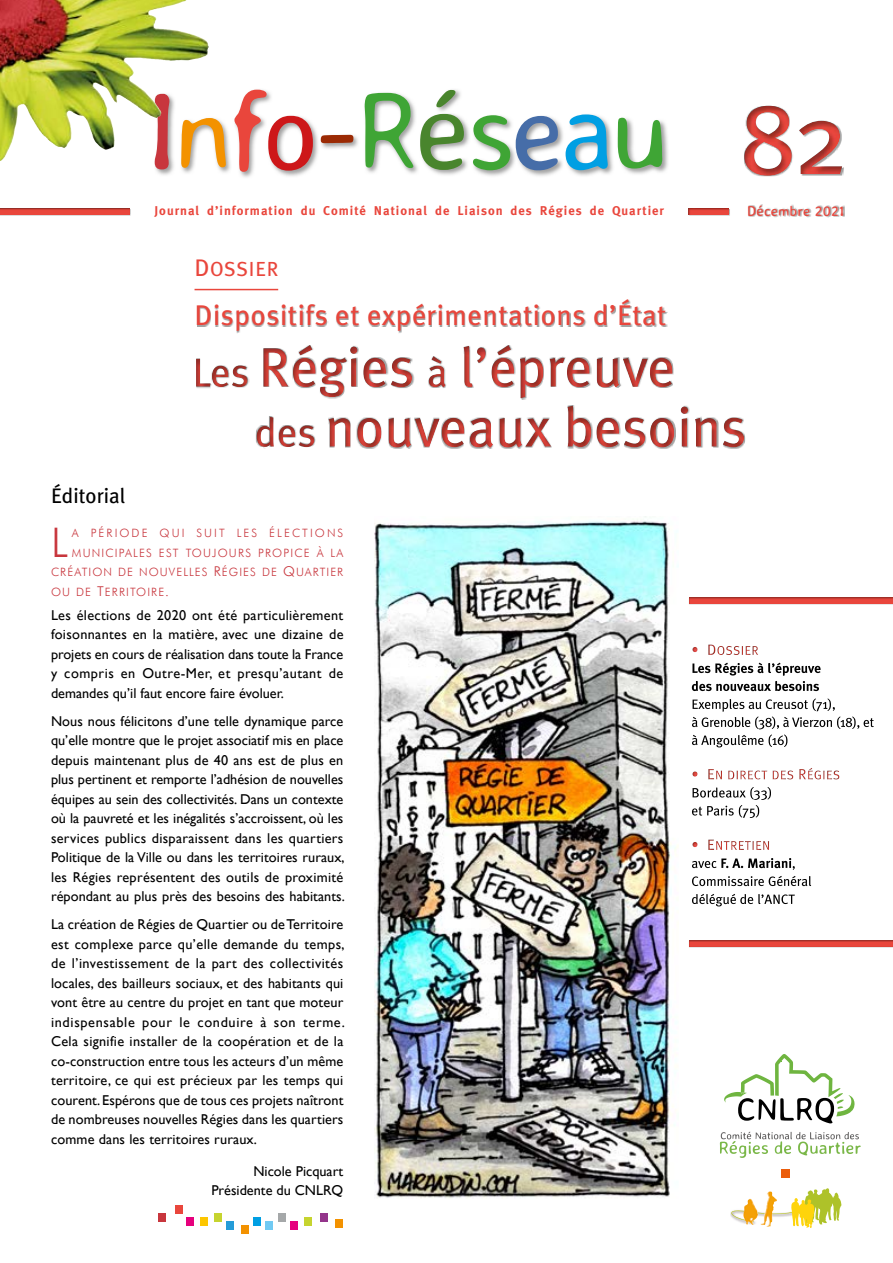
<style>
.page{position:relative;width:893px;height:1263px;background:#fff}
.page>*{position:absolute;margin:0;border:0;box-sizing:border-box;transform-origin:0 0}
.t1{font:300 111.15px "Averia Sans Libre";letter-spacing:-.035em;color:#3fa535}
.t2{font:40.8px "Futura BT Light SC850";color:#c8363d}
.t3{font:28.5px "Meta Plus";letter-spacing:.02em;color:#e9463c}
.t4{font:21px "Meta Plus";color:#000}
.t5{font:20.4px "Meta Plus Book Roman SC850";letter-spacing:.035em;color:#e9463c}
.t6{font:14.4px "Averia Sans Libre";letter-spacing:.01em;color:#e9463c}
.t7{font:14.25px/19.5px "Gill Sans";letter-spacing:.005em;color:#000;text-align:justify}
.t8{font:700 12.75px "Meta Plus";letter-spacing:.075em;color:#e9463c}
.t9{font:11.55px "Futura BT Light SC850";letter-spacing:.105em;color:#c8363d}
.t10{font:11.55px "Futura BT Light SC850";letter-spacing:.18em;color:#c8363d}
.s1{color:#c8363d}
.s2{color:#f39200}
.s3{color:#e9463c}
.s4{color:#cd1719}
.s5{color:#9b2a04}
.s6{color:#49852d}
.s7{color:#466da8}
.s8{color:#009fe3}
.s9{font-size:24px}
.s10{font-size:13.5px}
</style>
<div class="page">
<div style="left:158px;top:1213px;width:8px;height:8px;background:#c8363d"></div>
<div style="left:175px;top:1205px;width:8px;height:8px;background:#e9463c"></div>
<div style="left:186px;top:1217px;width:8px;height:8px;background:#e6007d"></div>
<div style="left:265px;top:1221px;width:8px;height:8px;background:#71caf3"></div>
<div style="left:200px;top:1217px;width:8px;height:8px;background:#fdc600"></div>
<div style="left:253px;top:1217px;width:8px;height:8px;background:#009fe3"></div>
<div style="left:214px;top:1213px;width:8px;height:8px;background:#c6d42f"></div>
<div style="left:226px;top:1221px;width:8px;height:8px;background:#249cd8"></div>
<div style="left:241px;top:1225px;width:8px;height:8px;background:#f39200"></div>
<div style="left:278px;top:1213px;width:8px;height:8px;background:#a5a8a9"></div>
<div style="left:290px;top:1221px;width:8px;height:8px;background:#e6007d"></div>
<div style="left:304px;top:1217px;width:8px;height:8px;background:#c6d42f"></div>
<div style="left:320px;top:1213px;width:8px;height:8px;background:#94358b"></div>
<div style="left:335px;top:1220px;width:8px;height:8px;background:#f39200"></div>
<img style="left:689px;top:940px;width:204px;height:7px">
<img style="left:689px;top:941px;width:204px;height:5px">
<img style="left:689px;top:597px;width:204px;height:7px">
<img style="left:689px;top:598px;width:204px;height:5px">
<img style="left:0;top:209px;width:130px;height:6px">
<img style="left:688px;top:209px;width:42px;height:7px">
<img style="left:689px;top:209px;width:40px;height:6px">
<img style="left:748px;top:205px;width:97px;height:12px">
<img style="left:744px;top:106px;width:98px;height:70px">
<img style="left:154px;top:89px;width:514px;height:88px">
<img style="left:0;top:0;width:70px;height:161px">
<svg style="left:692px;top:647px;width:6px;height:5px"></svg>
<svg style="left:708px;top:644px;width:7px;height:11px"></svg>
<img style="left:717px;top:646px;width:41px;height:9px">
<img style="left:724px;top:663px;width:47px;height:3px">
<img style="left:692px;top:663px;width:30px;height:10px">
<img style="left:768px;top:666px;width:15px;height:7px">
<svg style="left:815px;top:666px;width:6px;height:7px"></svg>
<svg style="left:772px;top:663px;width:9px;height:10px"></svg>
<svg style="left:723px;top:666px;width:41px;height:9px"></svg>
<svg style="left:698px;top:666px;width:12px;height:7px"></svg>
<img style="left:783px;top:666px;width:31px;height:10px">
<img style="left:692px;top:681px;width:47px;height:10px">
<img style="left:716px;top:684px;width:28px;height:7px">
<svg style="left:699px;top:684px;width:13px;height:7px"></svg>
<svg style="left:744px;top:681px;width:75px;height:10px"></svg>
<img style="left:723px;top:684px;width:20px;height:7px">
<img style="left:837px;top:720px;width:8px;height:7px">
<svg style="left:846px;top:716px;width:28px;height:13px"></svg>
<svg style="left:692px;top:698px;width:143px;height:49px"></svg>
<svg style="left:692px;top:771px;width:6px;height:6px"></svg>
<img style="left:708px;top:769px;width:6px;height:10px">
<svg style="left:716px;top:771px;width:6px;height:8px"></svg>
<svg style="left:728px;top:771px;width:6px;height:8px"></svg>
<img style="left:737px;top:770px;width:30px;height:9px">
<svg style="left:773px;top:770px;width:20px;height:9px"></svg>
<svg style="left:799px;top:769px;width:7px;height:10px"></svg>
<img style="left:808px;top:768px;width:31px;height:11px">
<svg style="left:692px;top:787px;width:79px;height:31px"></svg>
<svg style="left:692px;top:842px;width:6px;height:5px"></svg>
<img style="left:708px;top:839px;width:6px;height:11px">
<img style="left:716px;top:841px;width:53px;height:9px">
<img style="left:771px;top:858px;width:20px;height:10px">
<img style="left:734px;top:858px;width:24px;height:3px">
<svg style="left:692px;top:858px;width:34px;height:10px"></svg>
<svg style="left:766px;top:861px;width:15px;height:7px"></svg>
<img style="left:726px;top:861px;width:39px;height:7px">
<img style="left:807px;top:876px;width:4px;height:10px">
<svg style="left:692px;top:876px;width:6px;height:10px"></svg>
<svg style="left:728px;top:876px;width:79px;height:10px"></svg>
<img style="left:699px;top:879px;width:53px;height:7px">
<img style="left:692px;top:894px;width:68px;height:10px">
<svg style="left:761px;top:894px;width:34px;height:10px"></svg>
<svg style="left:699px;top:894px;width:54px;height:12px"></svg>
<img style="left:196px;top:358px;width:549px;height:91px">
<img style="left:196px;top:359px;width:53px;height:28px">
<img style="left:263px;top:345px;width:151px;height:52px">
<img style="left:429px;top:356px;width:17px;height:31px">
<img style="left:447px;top:345px;width:225px;height:53px">
<img style="left:257px;top:417px;width:59px;height:30px">
<img style="left:329px;top:406px;width:415px;height:42px">
<img style="left:198px;top:300px;width:469px;height:33px">
<hr style="left:195px;top:289px;width:83px;height:1px;background:#e9463c">
<svg style="left:724px;top:1054px;width:131px;height:69px"></svg>
<svg style="left:720px;top:1132px;width:141px;height:26px"></svg>
<div style="left:781px;top:1170px;width:8px;height:8px;background:#eb5d0b"></div>
<svg style="left:731px;top:1188px;width:111px;height:40px"></svg>
<img style="left:743px;top:1191px;width:35px;height:36px">
<img style="left:374px;top:516px;width:304px;height:682px">
<h1 class="t1" style="left:146px;top:65px;width:525px"><span class="s1">I</span><span class="s2">n</span><span class="s3">f</span><span class="s4">o</span><span class="s5">-</span>R<span class="s6">é</span>s<span class="s7">e</span><span class="s8">a</span>u</h1>
<p class="t8" style="left:154px;top:203px;width:511px">Journal d’information du Comité National de Liaison des Régies de Quartier</p>
<p class="t6" style="left:747px;top:202px;width:99px">Décembre 2021</p>
<h3 class="t5" style="left:195px;top:257px;width:86px"><span class="s9">D</span>OSSIER</h3>
<h3 class="t4" style="left:51px;top:484px;width:76px">Éditorial</h3>
<h3 class="t3" style="left:195px;top:299px;width:473px">Dispositifs et expérimentations d’État</h3>
<h2 class="t2" style="left:51px;top:517px;width:18px">L</h2>
<p class="t10" style="left:72px;top:526px;width:273px">A PÉRIODE QUI SUIT LES ÉLECTIONS</p>
<p class="t9" style="left:72px;top:546px;width:273px">MUNICIPALES EST TOUJOURS PROPICE À LA</p>
<p class="t9" style="left:51px;top:565px;width:294px">CRÉATION DE NOUVELLES <span class="s10">R</span>ÉGIES DE <span class="s10">Q</span>UARTIER</p>
<p class="t9" style="left:51px;top:585px;width:120px">OU DE <span class="s10">T</span>ERRITOIRE<span class="s10">.</span></p>
<p class="t7" style="left:51px;top:605px;width:294px">Les élections de 2020 ont été particulièrement foisonnantes en la matière, avec une dizaine de projets en cours de réalisation dans toute la France y compris en Outre-Mer, et presqu’autant de demandes qu’il faut encore faire évoluer.</p>
<p class="t7" style="left:51px;top:711px;width:295px">Nous nous félicitons d’une telle dynamique parce qu’elle montre que le projet associatif mis en place depuis maintenant plus de 40 ans est de plus en plus pertinent et remporte l’adhésion de nouvelles équipes au sein des collectivités. Dans un contexte où la pauvreté et les inégalités s’accroissent, où les services publics disparaissent dans les quartiers Politique de la Ville ou dans les territoires ruraux, les Régies représentent des outils de proximité répondant au plus près des besoins des habitants.</p>
<p class="t7" style="left:51px;top:914px;width:295px">La création de Régies de Quartier ou de Territoire est complexe parce qu’elle demande du temps, de l’investissement de la part des collectivités locales, des bailleurs sociaux, et des habitants qui vont être au centre du projet en tant que moteur indispensable pour le conduire à son terme.<br>Cela signifie installer de la coopération et de la co-construction entre tous les acteurs d’un même territoire, ce qui est précieux par les temps qui courent. Espérons que de tous ces projets naîtront de nombreuses nouvelles Régies dans les quartiers comme dans les territoires ruraux.</p>
<p class="t7" style="left:211px;top:1161px;width:133px;text-align:right">Nicole Picquart<br>Présidente du CNLRQ</p>
</div>
